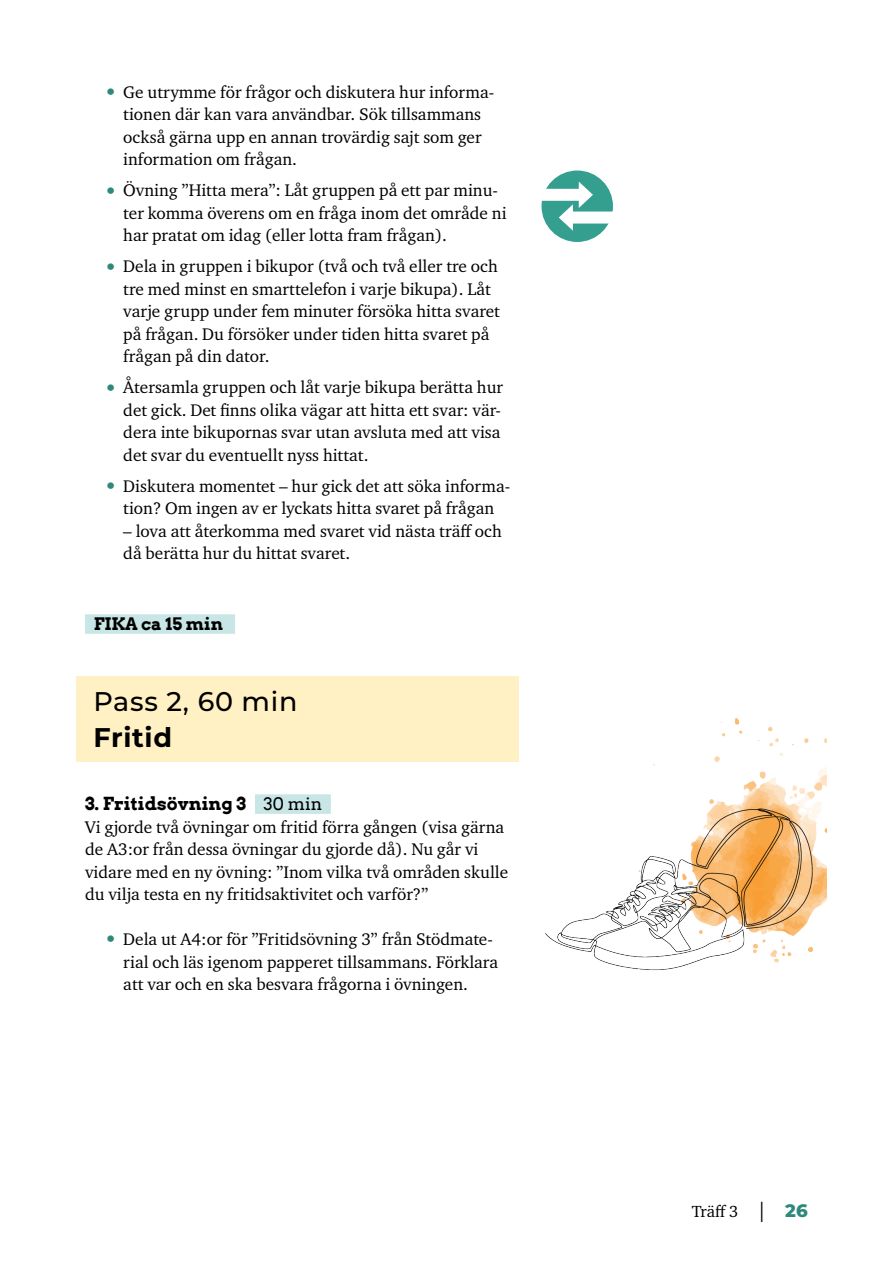
<style>
.page{position:relative;width:893px;height:1263px;background:#fff}
.page>*{position:absolute;margin:0;border:0;box-sizing:border-box;transform-origin:0 0}
.H2_Pass_rubrik{font:500 27px/36px "Montserrat";letter-spacing:.025em;color:#000}
.H3_Rubrik_Kraftverket{font:700 18px "Arvo";color:#000}
.Punkter_brödtext_nivå_2_med_prickar{font:17.25px/22.5px "Charter ITC Pro";color:#000}
.P_Bröd_u_i_-_Kraftverket{font:17.25px/22.5px "Charter ITC Pro";color:#000}
.P_Bröd_u_i_-_Kraftverket-2{font:700 17.25px "Arvo";color:#000}
.träff_i_sidhuvud{font:16.5px "Charter ITC Pro";color:#000}
.s1{font-size:22.5px;color:#2e897c}
.s2{font-weight:700}
.s3{font-weight:400;font-size:17.25px}
.s4{font-size:20.25px}
.s5{font-family:"Montserrat";font-weight:800;font-size:18px;color:#2e897c}
</style>
<div class="page">
<div style="left:85px;top:614px;width:150px;height:20px;background:#c8e6e6"></div>
<div style="left:77px;top:676px;width:442px;height:86px;background:#fff1c4"></div>
<div style="left:255px;top:794px;width:76px;height:20px;background:#c8e6e6"></div>
<img style="left:545px;top:718px;width:282px;height:252px">
<div style="left:541px;top:171px;width:72px;height:71px;background:#349e8f;border-radius:50%"></div>
<div style="left:533px;top:189px;width:51px;height:12px;background:#fff"></div>
<svg style="left:579px;top:182px;width:14px;height:26px"></svg>
<div style="left:568px;top:212px;width:53px;height:12px;background:#fff"></div>
<svg style="left:559px;top:204px;width:14px;height:27px"></svg>
<p class="Punkter_brödtext_nivå_2_med_prickar" style="left:123px;top:80px;width:372px;text-indent:-19px"><span class="s1">•</span> Ge utrymme för frågor och diskutera hur informa&shy;tionen där kan vara användbar. Sök tillsammans också gärna upp en annan trovärdig sajt som ger information om frågan.</p>
<p class="Punkter_brödtext_nivå_2_med_prickar" style="left:123px;top:179px;width:385px;text-indent:-19px"><span class="s1">•</span> Övning ”Hitta mera”: Låt gruppen på ett par minu&shy;ter komma överens om en fråga inom det område ni har pratat om idag (eller lotta fram frågan).</p>
<p class="Punkter_brödtext_nivå_2_med_prickar" style="left:123px;top:255px;width:378px;text-indent:-19px"><span class="s1">•</span> Dela in gruppen i bikupor (två och två eller tre och tre med minst en smarttelefon i varje bikupa). Låt varje grupp under fem minuter försöka hitta svaret på frågan. Du försöker under tiden hitta svaret på frågan på din dator.</p>
<p class="Punkter_brödtext_nivå_2_med_prickar" style="left:123px;top:376px;width:381px;text-indent:-19px"><span class="s1">•</span> Återsamla gruppen och låt varje bikupa berätta hur det gick. Det finns olika vägar att hitta ett svar: vär&shy;dera inte bikupornas svar utan avsluta med att visa det svar du eventuellt nyss hittat.</p>
<p class="Punkter_brödtext_nivå_2_med_prickar" style="left:104px;top:474px;width:408px;text-align:center"><span class="s1">•</span> Diskutera momentet – hur gick det att söka informa&shy;tion? Om ingen av er lyckats hitta svaret på frågan</p>
<p class="Punkter_brödtext_nivå_2_med_prickar" style="left:123px;top:519px;width:380px">– lova att återkomma med svaret vid nästa träff och då berätta hur du hittat svaret.</p>
<p class="P_Bröd_u_i_-_Kraftverket-2" style="left:94px;top:613px;width:131px">FIKA ca 15 min</p>
<p class="H2_Pass_rubrik" style="left:94px;top:682px;width:205px">Pass 2, 60 min<br><span class="s2">Fritid</span></p>
<h3 class="H3_Rubrik_Kraftverket" style="left:85px;top:792px;width:239px">3. Fritidsövning 3 <span class="s3">30 min</span></h3>
<p class="P_Bröd_u_i_-_Kraftverket" style="left:85px;top:815px;width:425px">Vi gjorde två övningar om fritid förra gången (visa gärna de A3:or från dessa övningar du gjorde då). Nu går vi vidare med en ny övning: ”Inom vilka två områden skulle du vilja testa en ny fritidsaktivitet och varför?”</p>
<p class="Punkter_brödtext_nivå_2_med_prickar" style="left:123px;top:928px;width:376px;text-indent:-19px"><span class="s1">•</span> Dela ut A4:or för ”Fritidsövning 3” från Stödmate&shy;rial och läs igenom papperet tillsammans. Förklara att var och en ska besvara frågorna i övningen.</p>
<p class="träff_i_sidhuvud" style="left:692px;top:1201px;width:118px">Träff 3 <span class="s4">|</span> <span class="s5">26</span></p>
</div>
